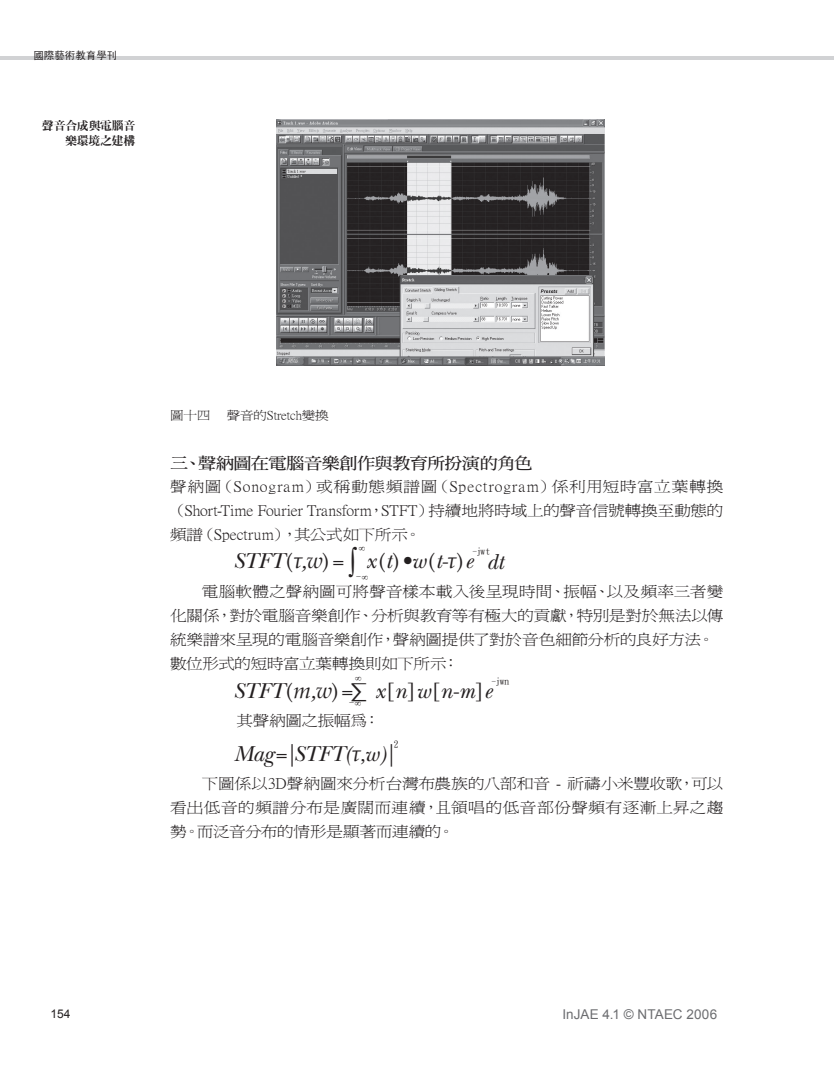
<style>
.page{position:relative;width:834px;height:1089px;background:#fff}
.page>*{position:absolute;margin:0;border:0;box-sizing:border-box;transform-origin:0 0}
.t1{font:italic 30px "Book Antiqua";color:#231f20}
.t2{font:italic 22.5px "New Baskerville";letter-spacing:-.005em;color:#231f20}
.t3{font:16.2px "DF Ming Bd HK BF";letter-spacing:-.03em;color:#231f20;scale:1.11 1}
.t4{font:14.85px/24px "P Ming Li U";letter-spacing:-.005em;color:#231f20;text-align:justify;scale:1.11 1}
.t5{font:13.5px "Arial";letter-spacing:.005em;color:#6c6d70}
.t6{font:12.15px "P Ming Li U";letter-spacing:-.01em;color:#231f20;scale:1.11 1}
.t7{font:12px/15px "DF Ming XB WIN BF";letter-spacing:-.02em;color:#231f20;text-align:right}
.t8{font:12px "Arial";color:#231f20}
.t9{font:10.5px "Sim Hei";color:#231f20}
.t10{font:9.45px "DF Ming Md HK BF";letter-spacing:-.01em;color:#231f20}
.t11{font:9px "Gulim";color:#231f20}
.t12{font:italic 9px "Book Antiqua";color:#231f20}
.s1{font-style:normal}
.s2{font-family:"Book Antiqua"}
.s3{font-family:"Book Antiqua";font-style:italic}
.s4{font-family:"Gulim";font-style:normal;font-size:21px}
</style>
<div class="page">
<hr style="left:0;top:57px;width:821px;height:3px;background:#d1d2d4">
<svg style="left:821px;top:57px;width:12px;height:3px"></svg>
<img style="left:276px;top:119px;width:328px;height:246px">
<p class="t9" style="left:33px;top:50px;width:85px">國際藝術教育學刊</p>
<p class="t7" style="left:42px;top:118px;width:95px">聲音合成與電腦音樂環境之建構</p>
<p class="t6" style="left:170px;top:409px;width:38px">圖十四</p>
<p class="t6" style="left:227px;top:409px;width:93px">聲音的Stretch變換</p>
<p class="t3" style="left:170px;top:455px;width:327px">三、聲納圖在電腦音樂創作與教育所扮演的角色</p>
<p class="t4" style="left:170px;top:474px;width:500px">聲納圖（Sonogram）或稱動態頻譜圖（Spectrogram）係利用短時富立葉轉換（Short-Time Fourier Transform，STFT）持續地將時域上的聲音信號轉換至動態的頻譜（Spectrum），其公式如下所示。</p>
<h2 class="t2" style="left:233px;top:548px;width:241px">STFT<span class="s1">(</span><span class="s2">τ</span>,<span class="s2">w</span><span class="s1">)</span>= x<span class="s1">(</span>t<span class="s1">)</span>•w<span class="s1">(</span>t-<span class="s2">τ</span><span class="s1">)</span>e</h2>
<h1 class="t1" style="left:349px;top:542px;width:10px">∫</h1>
<p class="t12" style="left:359px;top:542px;width:8px">∞</p>
<p class="t11" style="left:356px;top:572px;width:14px">-<span class="s3">∞</span></p>
<p class="t10" style="left:472px;top:547px;width:19px">-jwt</p>
<p class="t4" style="left:170px;top:579px;width:499px;text-align:left;text-indent:32px">電腦軟體之聲納圖可將聲音樣本載入後呈現時間、振幅、以及頻率三者變化關係，對於電腦音樂創作、分析與教育等有極大的貢獻，特別是對於無法以傳統樂譜來呈現的電腦音樂創作，聲納圖提供了對於音色細節分析的良好方法。數位形式的短時富立葉轉換則如下所示：</p>
<h2 class="t2" style="left:233px;top:677px;width:260px">STFT<span class="s1">(</span><span class="s2">m</span>,<span class="s2">w</span><span class="s1">)</span>=<span class="s4">∑</span> x<span class="s1">[</span>n<span class="s1">]</span>w<span class="s1">[</span>n-m<span class="s1">]</span>e</h2>
<h2 class="t2" style="left:486px;top:549px;width:19px">dt</h2>
<p class="t12" style="left:355px;top:671px;width:8px">∞</p>
<p class="t10" style="left:491px;top:676px;width:19px">-jwn</p>
<p class="t11" style="left:349px;top:698px;width:14px">-<span class="s3">∞</span></p>
<p class="t4" style="left:170px;top:708px;width:191px">　　　 其聲納圖之振幅為：</p>
<h2 class="t2" style="left:233px;top:740px;width:162px">Mag=|STFT(<span class="s2">τ</span>‚w)|</h2>
<p class="t10" style="left:393px;top:739px;width:6px">2</p>
<p class="t4" style="left:170px;top:771px;width:500px;text-indent:32px">下圖係以3D聲納圖來分析台灣布農族的八部和音 - 祈禱小米豐收歌，可以看出低音的頻譜分布是廣闊而連續，且領唱的低音部份聲頻有逐漸上昇之趨勢。而泛音分布的情形是顯著而連續的。</p>
<p class="t8" style="left:50px;top:1006px;width:14px">154</p>
<p class="t5" style="left:562px;top:1005px;width:156px">InJAE 4.1 © NTAEC 2006</p>
</div>
